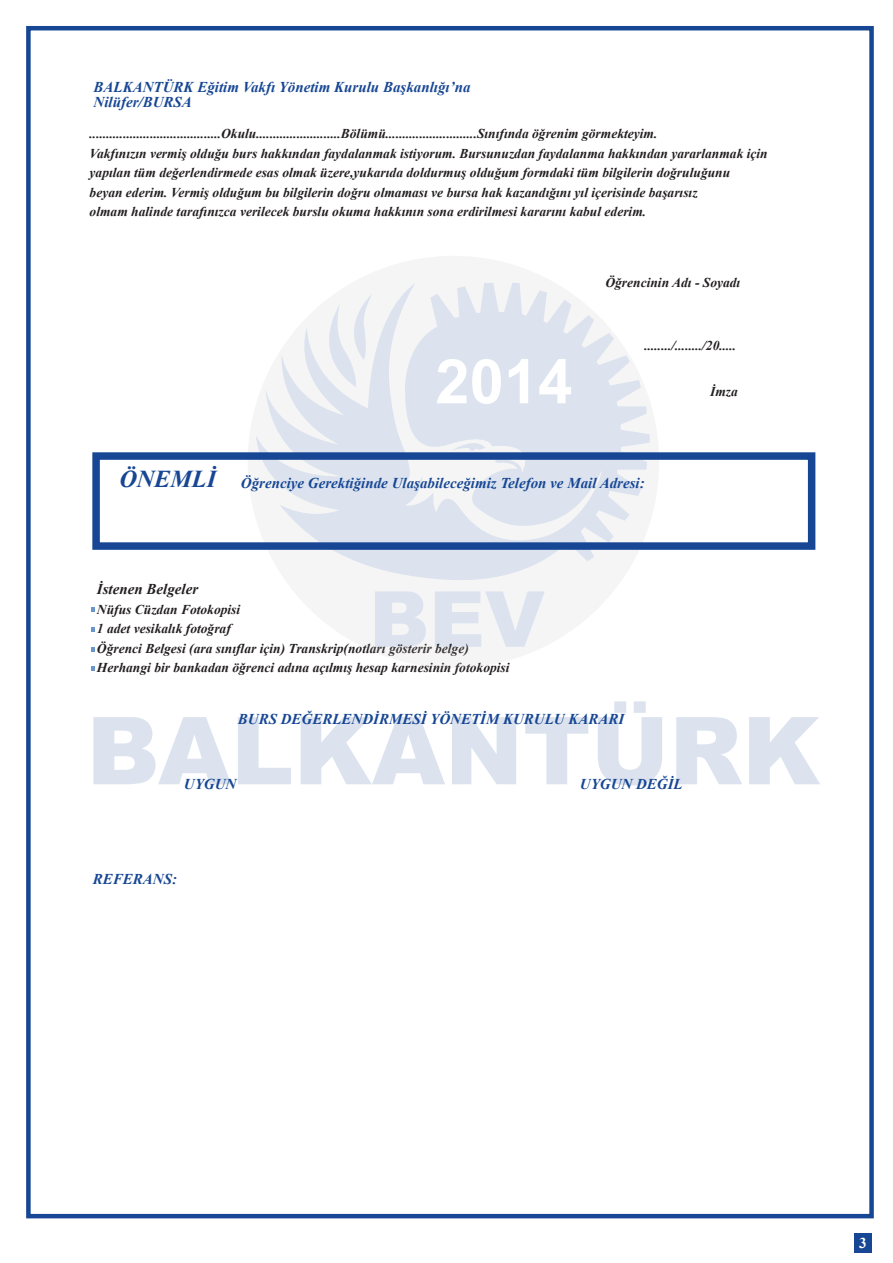
<style>
.page{position:relative;width:893px;height:1263px;background:#fff}
.page>*{position:absolute;margin:0;border:0;box-sizing:border-box;transform-origin:0 0}
.t1{font:italic 700 15px/15px "Times New Roman";color:#174794}
.t2{font:italic 700 15px "Times New Roman";color:#231f20}
.t3{font:700 15px "Times New Roman";color:#fff}
.t4{font:italic 700 13.5px/19.5px "Times New Roman";color:#231f20}
.s1{font-size:24.15px}
</style>
<div class="page">
<div style="left:248px;top:256px;width:411px;height:412px;background:#f5f5f5;border-radius:50%"></div>
<svg style="left:256px;top:283px;width:394px;height:297px;fill:#dce3ef"></svg>
<svg style="left:452px;top:436px;width:34px;height:15px"></svg>
<svg style="left:308px;top:293px;width:64px;height:94px"></svg>
<svg style="left:437px;top:359px;width:29px;height:44px"></svg>
<svg style="left:472px;top:359px;width:29px;height:45px"></svg>
<svg style="left:509px;top:359px;width:19px;height:44px"></svg>
<svg style="left:539px;top:359px;width:32px;height:44px"></svg>
<svg style="left:375px;top:591px;width:51px;height:56px"></svg>
<svg style="left:435px;top:591px;width:110px;height:56px"></svg>
<svg style="left:93px;top:717px;width:138px;height:67px"></svg>
<svg style="left:238px;top:717px;width:53px;height:67px"></svg>
<svg style="left:301px;top:717px;width:144px;height:67px"></svg>
<svg style="left:452px;top:717px;width:64px;height:67px"></svg>
<svg style="left:525px;top:717px;width:63px;height:67px"></svg>
<svg style="left:598px;top:701px;width:64px;height:84px"></svg>
<svg style="left:676px;top:717px;width:66px;height:67px"></svg>
<svg style="left:749px;top:717px;width:71px;height:67px"></svg>
<div style="left:854px;top:1233px;width:17px;height:20px;background:#174794"></div>
<div style="left:26px;top:26px;width:848px;height:1192px;border:4px solid #174794"></div>
<div style="left:92px;top:452px;width:723px;height:98px;border:8px solid #174794"></div>
<svg style="left:91px;top:607px;width:4px;height:4px"></svg>
<svg style="left:91px;top:627px;width:4px;height:4px"></svg>
<svg style="left:91px;top:647px;width:4px;height:4px"></svg>
<svg style="left:91px;top:666px;width:4px;height:4px"></svg>
<p class="t1" style="left:94px;top:79px;width:378px">BALKANTÜRK Eğitim Vakfı Yönetim Kurulu Başkanlığı’na<br>Nilüfer/BURSA</p>
<p class="t4" style="left:90px;top:123px;width:680px">.......................................Okulu.........................Bölümü...........................Sınıfında öğrenim görmekteyim.<br>Vakfınızın vermiş olduğu burs hakkından faydalanmak istiyorum. Bursunuzdan faydalanma hakkından yararlanmak için yapılan tüm değerlendirmede esas olmak üzere,yukarıda doldurmuş olduğum formdaki tüm bilgilerin doğruluğunu<br>beyan ederim. Vermiş olduğum bu bilgilerin doğru olmaması ve bursa hak kazandığını yıl içerisinde başarısız<br>olmam halinde tarafınızca verilecek burslu okuma hakkının sona erdirilmesi kararını kabul ederim.</p>
<p class="t4" style="left:605px;top:272px;width:136px">Öğrencinin Adı - Soyadı</p>
<p class="t4" style="left:644px;top:335px;width:93px">......../......../20.....</p>
<p class="t1" style="left:119px;top:475px;width:527px"><span class="s1">ÖNEMLİ</span> Öğrenciye Gerektiğinde Ulaşabileceğimiz Telefon ve Mail Adresi:</p>
<p class="t4" style="left:710px;top:381px;width:29px">İmza</p>
<p class="t2" style="left:97px;top:579px;width:103px">İstenen Belgeler</p>
<p class="t4" style="left:97px;top:599px;width:414px">Nüfus Cüzdan Fotokopisi<br>1 adet vesikalık fotoğraf<br>Öğrenci Belgesi (ara sınıflar için) Transkrip(notları gösterir belge)<br>Herhangi bir bankadan öğrenci adına açılmış hesap karnesinin fotokopisi</p>
<p class="t1" style="left:238px;top:711px;width:388px">BURS DEĞERLENDİRMESİ YÖNETİM KURULU KARARI</p>
<p class="t1" style="left:184px;top:776px;width:54px">UYGUN</p>
<p class="t1" style="left:580px;top:776px;width:104px">UYGUN DEĞİL</p>
<p class="t1" style="left:93px;top:871px;width:86px">REFERANS:</p>
<p class="t3" style="left:859px;top:1232px;width:9px">3</p>
</div>
